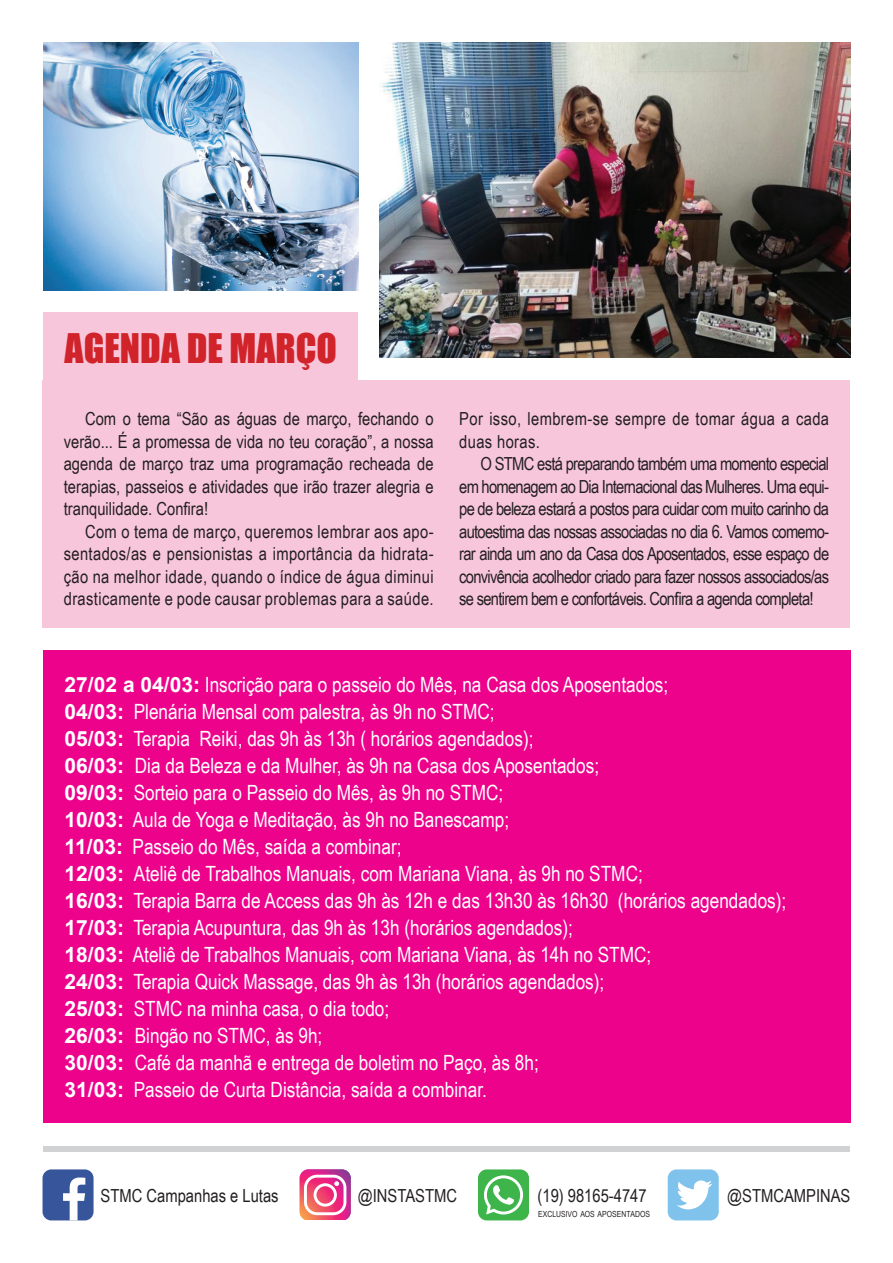
<style>
.page{position:relative;width:893px;height:1263px;background:#fff}
.page>*{position:absolute;margin:0;border:0;box-sizing:border-box;transform-origin:0 0}
.t1{font:37.5px "Impact";color:#d1232a}
.t2{font:21px/27px "Arial Narrow";color:#fff}
.t3{font:18px/22.5px "Arial Narrow";color:#231f20;text-align:justify}
.t4{font:18px/22.5px "Arial Narrow";letter-spacing:.02em;color:#231f20}
.t5{font:8.4px "Arial Narrow";color:#231f20}
.s1{font-family:"Arial";font-weight:700}
</style>
<div class="page">
<div style="left:43px;top:1146px;width:807px;height:5px;background:#d1d2d4"></div>
<div style="left:43px;top:1169px;width:51px;height:51px;background:#37559a;border-radius:9px"></div>
<svg style="left:63px;top:1177px;width:22px;height:43px"></svg>
<svg style="left:300px;top:1169px;width:51px;height:51px"></svg>
<div style="left:478px;top:1169px;width:51px;height:51px;background:#3db54a;border-radius:9px"></div>
<svg style="left:484px;top:1175px;width:39px;height:39px"></svg>
<div style="left:668px;top:1169px;width:51px;height:51px;background:#7fc2eb;border-radius:9px"></div>
<svg style="left:677px;top:1180px;width:35px;height:29px"></svg>
<div style="left:43px;top:650px;width:807px;height:473px;background:#ed028c"></div>
<div style="left:43px;top:380px;width:807px;height:248px;background:#f8c6db"></div>
<div style="left:43px;top:313px;width:315px;height:72px;background:#f8c6db"></div>
<img style="left:379px;top:43px;width:471px;height:315px">
<img style="left:43px;top:43px;width:315px;height:247px">
<h1 class="t1" style="left:65px;top:320px;width:274px">AGENDA DE MARÇO</h1>
<p class="t3" style="left:64px;top:407px;width:371px;text-indent:21px">Com o tema “São as águas de março, fechando o verão... É a promessa de vida no teu coração”, a nossa agenda de março traz uma programação recheada de terapias, passeios e atividades que irão trazer alegria e tranquilidade. Confira!</p>
<p class="t3" style="left:64px;top:519px;width:371px;text-indent:21px">Com o tema de março, queremos lembrar aos apo&shy;sentados/as e pensionistas a importância da hidrata&shy;ção na melhor idade, quando o índice de água diminui drasticamente e pode causar problemas para a saúde.</p>
<p class="t4" style="left:459px;top:407px;width:371px">Por isso, lembrem-se sempre de tomar água a cada duas horas.</p>
<p class="t3" style="left:459px;top:452px;width:371px;text-indent:21px">O STMC está preparando também uma momento especial em homenagem ao Dia Internacional das Mulheres. Uma equi&shy;pe de beleza estará a postos para cuidar com muito carinho da autoestima das nossas associadas no dia 6. Vamos comemo&shy;rar ainda um ano da Casa dos Aposentados, esse espaço de convivência acolhedor criado para fazer nossos associados/as se sentirem bem e confortáveis. Confira a agenda completa!</p>
<p class="t2" style="left:65px;top:670px;width:723px"><span class="s1">27/02 a 04/03:</span> Inscrição para o passeio do Mês, na Casa dos Aposentados;<br><span class="s1">04/03:</span> Plenária Mensal com palestra, às 9h no STMC;<br><span class="s1">05/03:</span> Terapia Reiki, das 9h às 13h ( horários agendados);<br><span class="s1">06/03:</span> Dia da Beleza e da Mulher, às 9h na Casa dos Aposentados;<br><span class="s1">09/03:</span> Sorteio para o Passeio do Mês, às 9h no STMC;<br><span class="s1">10/03:</span> Aula de Yoga e Meditação, às 9h no Banescamp;<br><span class="s1">11/03:</span> Passeio do Mês, saída a combinar;<br><span class="s1">12/03:</span> Ateliê de Trabalhos Manuais, com Mariana Viana, às 9h no STMC;<br><span class="s1">16/03:</span> Terapia Barra de Access das 9h às 12h e das 13h30 às 16h30 (horários agendados); <span class="s1">17/03:</span> Terapia Acupuntura, das 9h às 13h (horários agendados);<br><span class="s1">18/03:</span> Ateliê de Trabalhos Manuais, com Mariana Viana, às 14h no STMC;<br><span class="s1">24/03:</span> Terapia Quick Massage, das 9h às 13h (horários agendados);<br><span class="s1">25/03:</span> STMC na minha casa, o dia todo;<br><span class="s1">26/03:</span> Bingão no STMC, às 9h;<br><span class="s1">30/03:</span> Café da manhã e entrega de boletim no Paço, às 8h;<br><span class="s1">31/03:</span> Passeio de Curta Distância, saída a combinar.</p>
<p class="t3" style="left:101px;top:1183px;width:180px">STMC Campanhas e Lutas</p>
<p class="t3" style="left:358px;top:1183px;width:101px">@INSTASTMC</p>
<p class="t3" style="left:537px;top:1183px;width:111px">(19) 98165-4747</p>
<p class="t5" style="left:538px;top:1208px;width:113px">EXCLUSIVO AOS APOSENTADOS</p>
<p class="t3" style="left:727px;top:1183px;width:125px">@STMCAMPINAS</p>
</div>
